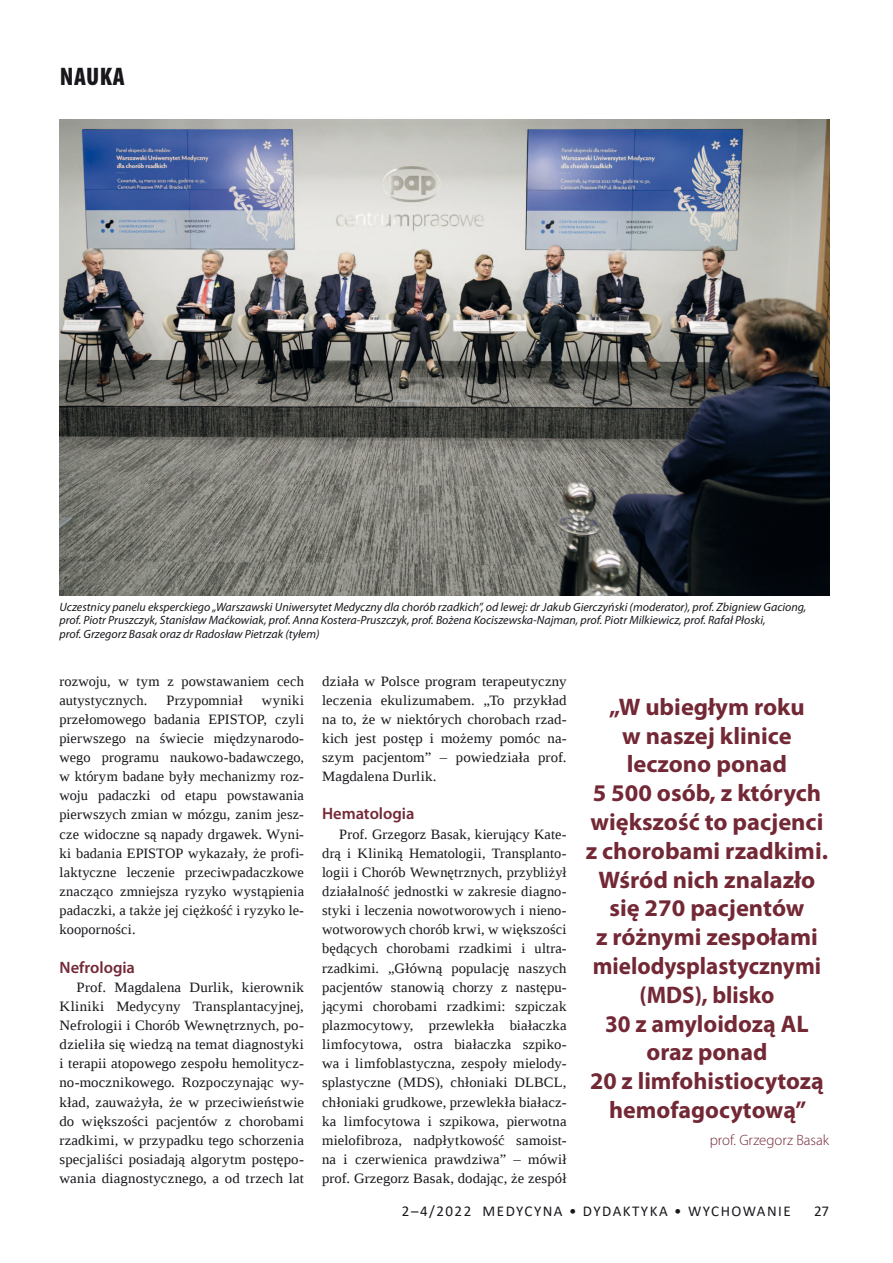
<style>
.page{position:relative;width:893px;height:1263px;background:#fff}
.page>*{position:absolute;margin:0;border:0;box-sizing:border-box;transform-origin:0 0}
.t1{font:900 condensed 25.5px "Myriad Pro";letter-spacing:.02em;color:#1a171c}
.t2{font:700 24px/28.8px "Myriad Pro";color:#732835;text-align:center}
.t3{font:600 16.5px "Myriad Pro";color:#732835}
.t4{font:15px "Calibri";letter-spacing:.1em;color:#1a171c}
.t5{font:300 15px "Myriad Pro";color:#732835}
.t6{font:14.25px/19.2px "Liberation Serif";letter-spacing:.01em;color:#1a171c;text-align:justify}
.t7{font:14.25px/19.2px "Liberation Serif";letter-spacing:.01em;color:#1a171c;text-align:justify;scale:1.04 1}
.t8{font:italic 12px/13.5px "Myriad Pro";color:#1a171c}
</style>
<div class="page">
<img style="left:60px;top:119px;width:769px;height:476px">
<h1 class="t1" style="left:60px;top:60px;width:66px">NAUKA</h1>
<p class="t8" style="left:60px;top:600px;width:748px">Uczestnicy panelu eksperckiego „Warszawski Uniwersytet Medyczny dla chorób rzadkich”, od lewej: dr Jakub Gierczyński (moderator), prof. Zbigniew Gaciong, prof. Piotr Pruszczyk, Stanisław Maćkowiak, prof. Anna Kostera-Pruszczyk, prof. Bożena Kociszewska-Najman, prof. Piotr Milkiewicz, prof. Rafał Płoski,<br>prof. Grzegorz Basak oraz dr Radosław Pietrzak (tyłem)</p>
<p class="t6" style="left:60px;top:671px;width:246px">rozwoju, w tym z powstawaniem cech autystycznych.</p>
<p class="t6" style="left:60px;top:690px;width:246px;text-indent:202px">wyniki przełomowego badania EPISTOP, czyli pierwszego na świecie międzynarodo&shy;wego programu naukowo-badawczego, w którym badane były mechanizmy roz&shy;woju padaczki od etapu powstawania pierwszych zmian w mózgu, zanim jesz&shy;cze widoczne są napady drgawek. Wyni&shy;ki badania EPISTOP wykazały, że profi&shy;laktyczne leczenie przeciwpadaczkowe znacząco zmniejsza ryzyko wystąpienia padaczki, a także jej ciężkość i ryzyko le&shy;kooporności.</p>
<p class="t3" style="left:60px;top:956px;width:77px">Nefrologia</p>
<p class="t7" style="left:60px;top:977px;width:237px;text-indent:17px">Prof. Magdalena Durlik, kierownik Kliniki Medycyny Transplantacyjnej, Nefrologii i Chorób Wewnętrznych, po&shy;dzieliła się wiedzą na temat diagnostyki i terapii atopowego zespołu hemolitycz&shy;no-mocznikowego. Rozpoczynając wy&shy;kład, zauważyła, że w przeciwieństwie do większości pacjentów z chorobami rzadkimi, w przypadku tego schorzenia specjaliści posiadają algorytm postępo&shy;wania diagnostycznego, a od trzech lat</p>
<p class="t6" style="left:166px;top:690px;width:78px">Przypomniał</p>
<p class="t7" style="left:322px;top:671px;width:237px">działa w Polsce program terapeutyczny leczenia ekulizumabem. „To przykład na to, że w niektórych chorobach rzad&shy;kich jest postęp i możemy pomóc na&shy;szym pacjentom” – powiedziała prof.<br>Magdalena Durlik.</p>
<p class="t3" style="left:322px;top:803px;width:94px">Hematologia</p>
<p class="t6" style="left:322px;top:824px;width:246px;text-indent:17px">Prof. Grzegorz Basak, kierujący Kate&shy;drą i Kliniką Hematologii, Transplanto&shy;logii i Chorób Wewnętrznych, przybliżył działalność jednostki w zakresie diagno&shy;styki i leczenia nowotworowych i nieno&shy;wotworowych chorób krwi, w większości będących chorobami rzadkimi i ultra&shy;rzadkimi. „Główną populację naszych pacjentów stanowią chorzy z następu&shy;jącymi chorobami rzadkimi: szpiczak plazmocytowy, przewlekła białaczka limfocytowa, ostra białaczka szpiko&shy;wa i limfoblastyczna, zespoły mielody&shy;splastyczne (MDS), chłoniaki DLBCL, chłoniaki grudkowe, przewlekła białacz&shy;ka limfocytowa i szpikowa, pierwotna mielofibroza, nadpłytkowość samoist&shy;na i czerwienica prawdziwa” – mówił prof. Grzegorz Basak, dodając, że zespół</p>
<p class="t2" style="left:586px;top:691px;width:244px">„W ubiegłym roku<br>w naszej klinice leczono ponad<br>5 500 osób, z których większość to pacjenci z chorobami rzadkimi.<br>Wśród nich znalazło się 270 pacjentów<br>z różnymi zespołami mielodysplastycznymi (MDS), blisko<br>30 z amyloidozą AL oraz ponad<br>20 z limfohistiocytozą hemofagocytową”</p>
<p class="t5" style="left:710px;top:1130px;width:121px">prof. Grzegorz Basak</p>
<p class="t4" style="left:402px;top:1201px;width:390px">2–4/2022 MEDYCYNA • DYDAKTYKA • WYCHOWANIE</p>
<p class="t4" style="left:814px;top:1201px;width:17px">27</p>
</div>
